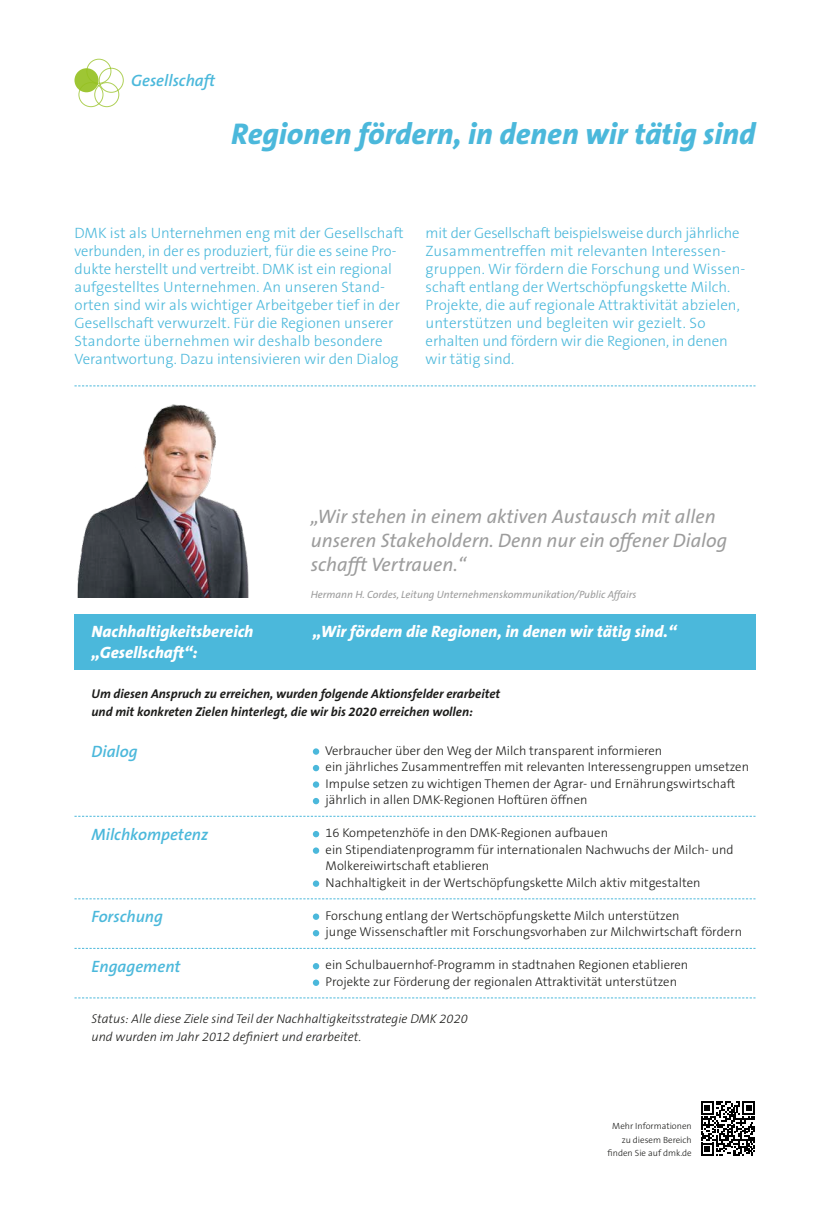
<style>
.page{position:relative;width:830px;height:1217px;background:#fff}
.page>*{position:absolute;margin:0;border:0;box-sizing:border-box;transform-origin:0 0}
.HL_innen{font:italic 800 30px "The Sans B8";color:#4bb8db}
.quotes{font:italic 19.5px/24px "The Sans B5 Plain";color:#9c9c9c}
.HL_2{font:italic 800 16.5px/21px "The Sans B8";color:#fff}
.Bullits{font:italic 600 16.5px "The Sans B6";color:#4bb8db}
.HL_2_grafik_Ohne_GL{font:italic 600 16.5px "The Sans B6";color:#4bb8db}
.Einleitung_Kapitel{font:300 15px/18px "The Sans B3";color:#4bb8db}
.Bullits-2{font:300 12.75px/16.5px "The Sans B3";color:#1c1c1a}
.Bullits_Linie{font:300 12.75px "The Sans B3";color:#1c1c1a}
.t1{font:italic 700 12.75px/18px "The Sans B7";color:#1c1c1a}
.Bullits_Fußnote{font:italic 300 12.75px/18px "The Sans B3";color:#1c1c1a}
.Namen{font:italic 10.5px "The Sans B5 Plain";color:#9c9c9c}
.Fußnote{font:300 9px/13.5px "The Sans B3";color:#1c1c1a;text-align:right}
</style>
<div class="page">
<div style="left:87px;top:59px;width:24px;height:24px;border:1px solid #94c01e;border-radius:50%"></div>
<div style="left:99px;top:68px;width:24px;height:25px;border:1px solid #94c01e;border-radius:50%"></div>
<div style="left:94px;top:82px;width:25px;height:25px;border:1px solid #94c01e;border-radius:50%"></div>
<div style="left:79px;top:82px;width:24px;height:25px;border:1px solid #94c01e;border-radius:50%"></div>
<svg style="left:74px;top:68px;width:24px;height:24px"></svg>
<svg style="left:74px;top:815px;width:681px;height:1px"></svg>
<svg style="left:74px;top:898px;width:681px;height:1px"></svg>
<svg style="left:75px;top:947px;width:680px;height:1px"></svg>
<svg style="left:74px;top:997px;width:681px;height:1px"></svg>
<svg style="left:313px;top:748px;width:6px;height:6px"></svg>
<div style="left:313px;top:764px;width:6px;height:7px;background:#4bb8db;border-radius:50%"></div>
<svg style="left:313px;top:781px;width:6px;height:6px"></svg>
<div style="left:313px;top:797px;width:6px;height:7px;background:#4bb8db;border-radius:50%"></div>
<div style="left:313px;top:830px;width:6px;height:7px;background:#4bb8db;border-radius:50%"></div>
<svg style="left:313px;top:847px;width:6px;height:6px"></svg>
<svg style="left:313px;top:880px;width:6px;height:6px"></svg>
<svg style="left:313px;top:913px;width:6px;height:6px"></svg>
<svg style="left:313px;top:929px;width:6px;height:7px"></svg>
<svg style="left:313px;top:962px;width:6px;height:7px"></svg>
<svg style="left:313px;top:979px;width:6px;height:6px"></svg>
<svg style="left:701px;top:1101px;width:53px;height:54px"></svg>
<div style="left:74px;top:614px;width:681px;height:55px;background:#4bb8db"></div>
<svg style="left:74px;top:385px;width:681px;height:1px"></svg>
<img style="left:77px;top:404px;width:172px;height:193px">
<p class="HL_2_grafik_Ohne_GL" style="left:131px;top:72px;width:85px">Gesellschaft</p>
<p class="HL_innen" style="left:231px;top:118px;width:525px">Regionen fördern, in denen wir tätig sind</p>
<p class="Einleitung_Kapitel" style="left:74px;top:224px;width:330px">DMK ist als Unternehmen eng mit der Gesellschaft verbunden, in der es produziert, für die es seine Pro&shy;dukte herstellt und vertreibt. DMK ist ein regional aufgestelltes Unternehmen. An unseren Stand&shy;orten sind wir als wichtiger Arbeitgeber tief in der Gesellschaft verwurzelt. Für die Regionen unserer Standorte übernehmen wir deshalb besondere Verantwortung. Dazu intensivieren wir den Dialog</p>
<p class="Einleitung_Kapitel" style="left:425px;top:224px;width:321px">mit der Gesellschaft beispielsweise durch jährliche Zusammentreffen mit relevanten Interessen&shy;gruppen. Wir fördern die Forschung und Wissen&shy;schaft entlang der Wertschöpfungskette Milch.<br>Projekte, die auf regionale Attraktivität abzielen, unterstützen und begleiten wir gezielt. So erhalten und fördern wir die Regionen, in denen wir tätig sind.</p>
<p class="quotes" style="left:310px;top:504px;width:417px">„Wir stehen in einem aktiven Austausch mit allen unseren Stakeholdern. Denn nur ein offener Dialog schafft Vertrauen.“</p>
<p class="Namen" style="left:310px;top:588px;width:327px">Hermann H. Cordes, Leitung Unternehmenskommunikation/Public Affairs</p>
<p class="HL_2" style="left:91px;top:621px;width:163px">Nachhaltigkeitsbereich „Gesellschaft“:</p>
<p class="HL_2" style="left:313px;top:621px;width:365px">„Wir fördern die Regionen, in denen wir tätig sind.“</p>
<p class="t1" style="left:91px;top:685px;width:410px">Um diesen Anspruch zu erreichen, wurden folgende Aktionsfelder erarbeitet und mit konkreten Zielen hinterlegt, die wir bis 2020 erreichen wollen:</p>
<p class="Bullits" style="left:91px;top:742px;width:48px">Dialog</p>
<p class="Bullits-2" style="left:325px;top:742px;width:338px">Verbraucher über den Weg der Milch transparent informieren</p>
<p class="Bullits-2" style="left:325px;top:759px;width:425px">ein jährliches Zusammentreffen mit relevanten Interessengruppen umsetzen</p>
<p class="Bullits-2" style="left:325px;top:775px;width:411px">Impulse setzen zu wichtigen Themen der Agrar- und Ernährungswirtschaft</p>
<p class="Bullits_Linie" style="left:325px;top:793px;width:263px">jährlich in allen DMK-Regionen Hoftüren öffnen</p>
<p class="Bullits" style="left:91px;top:824px;width:118px">Milchkompetenz</p>
<p class="Bullits-2" style="left:325px;top:825px;width:284px">16 Kompetenzhöfe in den DMK-Regionen aufbauen</p>
<p class="Bullits-2" style="left:325px;top:841px;width:409px">ein Stipendiatenprogramm für internationalen Nachwuchs der Milch- und<br>Molkereiwirtschaft etablieren</p>
<p class="Bullits_Linie" style="left:325px;top:875px;width:376px">Nachhaltigkeit in der Wertschöpfungskette Milch aktiv mitgestalten</p>
<p class="Bullits" style="left:91px;top:907px;width:73px">Forschung</p>
<p class="Bullits-2" style="left:325px;top:907px;width:355px">Forschung entlang der Wertschöpfungskette Milch unterstützen</p>
<p class="Bullits_Linie" style="left:325px;top:925px;width:418px">junge Wissenschaftler mit Forschungsvorhaben zur Milchwirtschaft fördern</p>
<p class="Bullits" style="left:91px;top:956px;width:90px">Engagement</p>
<p class="Bullits-2" style="left:325px;top:957px;width:364px">ein Schulbauernhof-Programm in stadtnahen Regionen etablieren</p>
<p class="Bullits_Linie" style="left:325px;top:974px;width:353px">Projekte zur Förderung der regionalen Attraktivität unterstützen</p>
<p class="Bullits_Fußnote" style="left:91px;top:1009px;width:377px">Status: Alle diese Ziele sind Teil der Nachhaltigkeitsstrategie DMK 2020 und wurden im Jahr 2012 definiert und erarbeitet.</p>
<p class="Fußnote" style="left:607px;top:1119px;width:86px">Mehr Informationen zu diesem Bereich finden Sie auf dmk.de</p>
</div>
